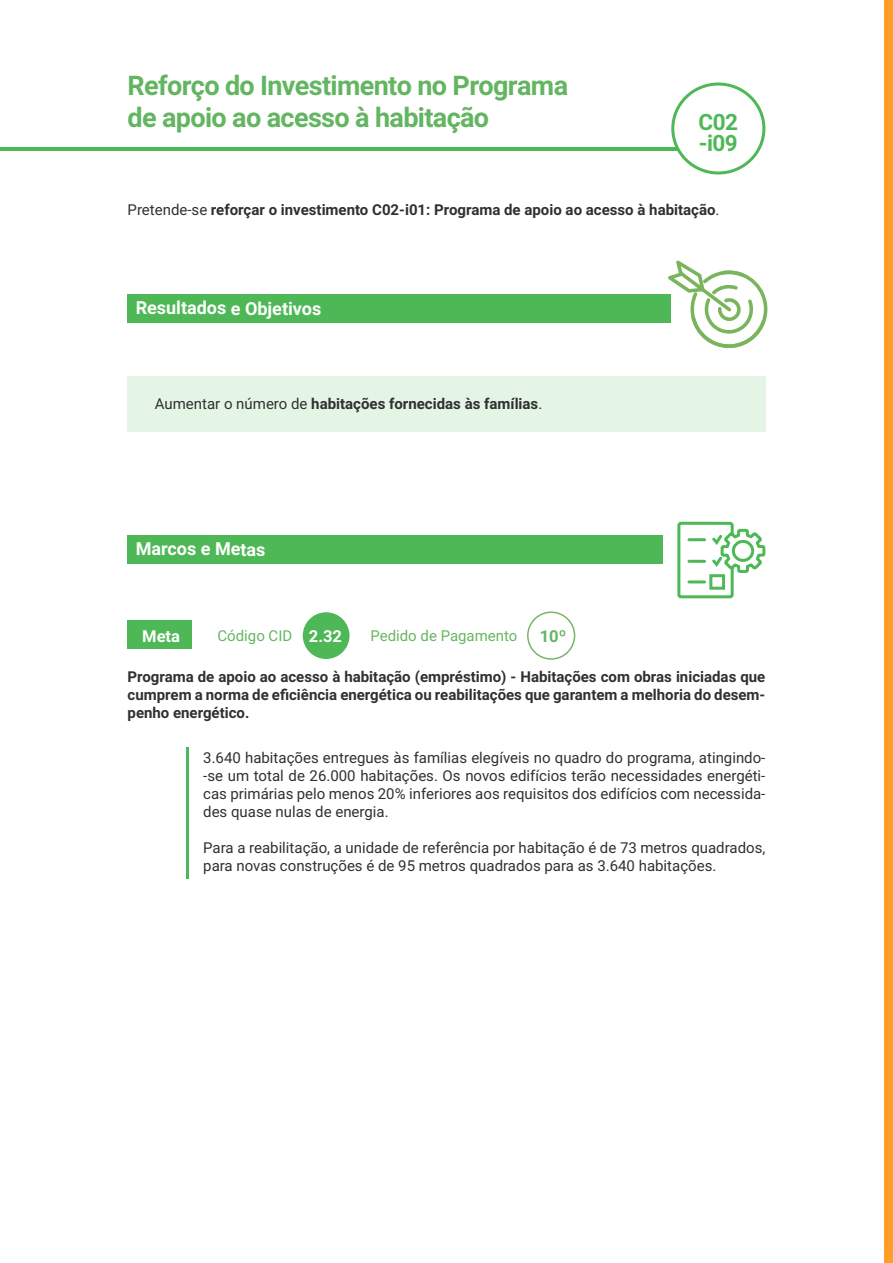
<style>
.page{position:relative;width:893px;height:1263px;background:#fff}
.page>*{position:absolute;margin:0;border:0;box-sizing:border-box;transform-origin:0 0}
.t1{font:700 27px "Roboto";letter-spacing:-.025em;color:#63b561}
.t2{font:700 22.5px "Roboto";letter-spacing:-.025em;color:#4eb856}
.t3{font:700 18px "Roboto";letter-spacing:-.005em;color:#fff}
.t4{font:700 16.5px "Roboto";letter-spacing:-.005em;color:#fff}
.t5{font:700 16.5px "Roboto";color:#63b561}
.t6{font:15px/18px "Roboto";color:#2f3030;text-align:justify}
.t7{font:700 15px/18px "Roboto";color:#2f3030;text-align:justify}
.t8{font:15px "Roboto";color:#66b660}
.s1{font-weight:400}
</style>
<div class="page">
<hr style="left:0;top:147px;width:680px;height:4px;background:#4eb856">
<div style="left:673px;top:84px;width:91px;height:89px;background:#fff;border-radius:50%"></div>
<div style="left:671px;top:83px;width:94px;height:91px;border:3px solid #4eb856;border-radius:50%"></div>
<div style="left:127px;top:294px;width:544px;height:28px;background:#4eb856"></div>
<svg style="left:668px;top:260px;width:99px;height:88px"></svg>
<div style="left:884px;top:0;width:9px;height:1263px;background:#ff9d29"></div>
<div style="left:127px;top:376px;width:638px;height:56px;background:#e4f4e5"></div>
<div style="left:303px;top:612px;width:46px;height:47px;background:#4eb856;border-radius:50%"></div>
<div style="left:527px;top:611px;width:48px;height:49px;border:2px solid #79b469;border-radius:50%"></div>
<div style="left:128px;top:621px;width:64px;height:28px;background:#4eb856"></div>
<hr style="left:186px;top:747px;width:3px;height:132px;background:#4eb856">
<div style="left:127px;top:535px;width:536px;height:28px;background:#4eb856"></div>
<svg style="left:677px;top:521px;width:89px;height:78px"></svg>
<p class="t1" style="left:128px;top:67px;width:442px">Reforço do Investimento no Programa</p>
<p class="t1" style="left:128px;top:99px;width:363px">de apoio ao acesso à habitação</p>
<p class="t2" style="left:699px;top:106px;width:41px">C02</p>
<p class="t2" style="left:699px;top:127px;width:40px">-i09</p>
<p class="t7" style="left:128px;top:200px;width:593px"><span class="s1">Pretende-se</span> reforçar o investimento C02-i01: Programa de apoio ao acesso à habitação<span class="s1">.</span></p>
<p class="t3" style="left:136px;top:295px;width:187px">Resultados e Objetivos</p>
<p class="t7" style="left:155px;top:394px;width:389px"><span class="s1">Aumentar o número de</span> habitações fornecidas às famílias<span class="s1">.</span></p>
<p class="t3" style="left:136px;top:536px;width:131px">Marcos e Metas</p>
<p class="t4" style="left:142px;top:625px;width:39px">Meta</p>
<p class="t8" style="left:218px;top:625px;width:76px">Código CID</p>
<p class="t4" style="left:309px;top:625px;width:35px">2.32</p>
<p class="t8" style="left:370px;top:625px;width:149px">Pedido de Pagamento</p>
<p class="t5" style="left:540px;top:624px;width:28px">10º</p>
<p class="t7" style="left:128px;top:667px;width:639px">Programa de apoio ao acesso à habitação (empréstimo) - Habitações com obras iniciadas que cumprem a norma de eficiência energética ou reabilitações que garantem a melhoria do desem&shy;penho energético.</p>
<p class="t6" style="left:203px;top:748px;width:564px">3.640 habitações entregues às famílias elegíveis no quadro do programa, atingindo--se um total de 26.000 habitações. Os novos edifícios terão necessidades energéti&shy;cas primárias pelo menos 20% inferiores aos requisitos dos edifícios com necessida&shy;des quase nulas de energia.</p>
<p class="t6" style="left:203px;top:838px;width:564px">Para a reabilitação, a unidade de referência por habitação é de 73 metros quadrados, para novas construções é de 95 metros quadrados para as 3.640 habitações.</p>
</div>
